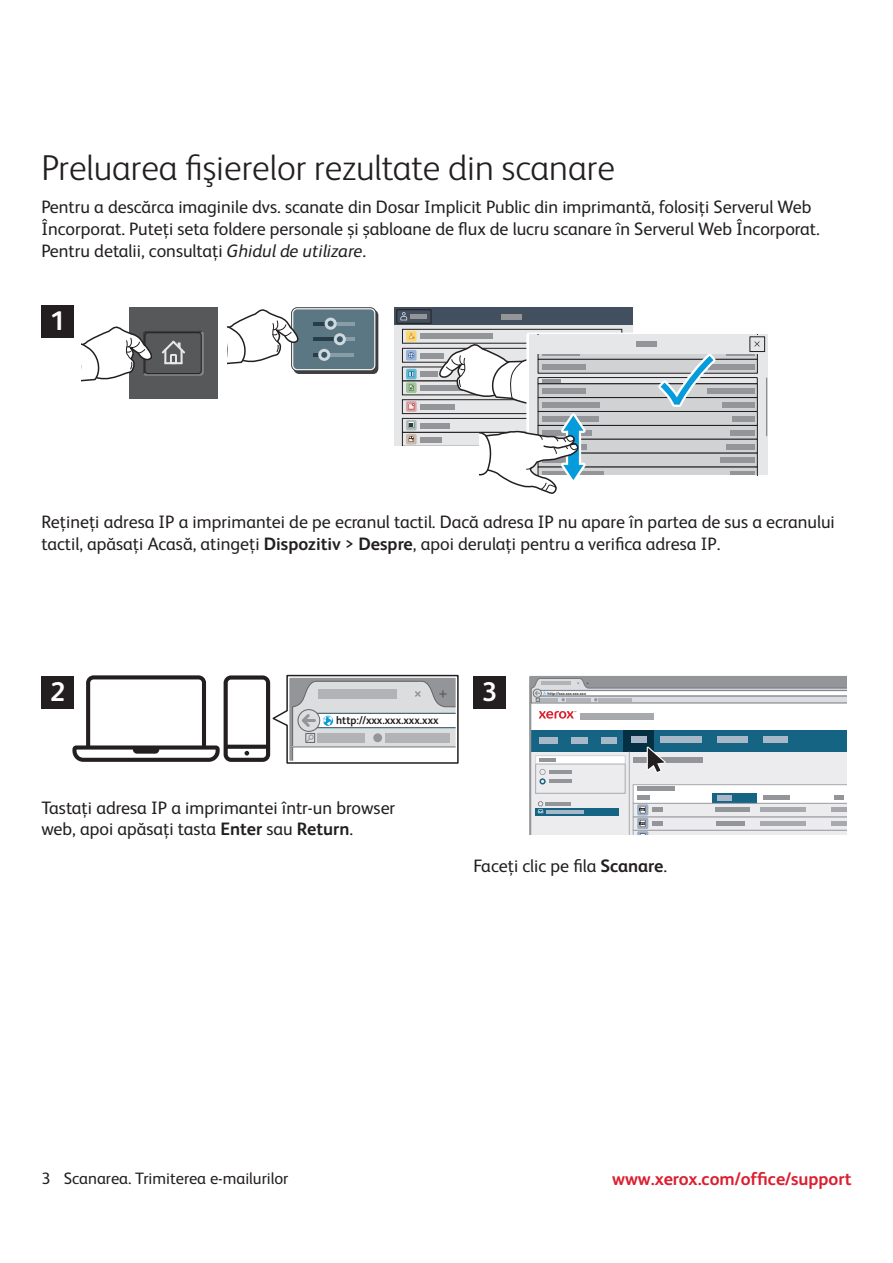
<style>
.page{position:relative;width:893px;height:1263px;background:#fff}
.page>*{position:absolute;margin:0;border:0;box-sizing:border-box;transform-origin:0 0}
.t1{font:300 36px "Xerox Sans";color:#231f20}
.t2{font:700 27px "Xerox Sans";color:#fff}
.t3{font:18px/21.6px "Xerox Sans";color:#231f20}
.t4{font:700 18px "Xerox Sans";color:#db1e30}
.t5{font:16.5px "Xerox Sans";color:#231f20}
.t6{font:700 11.25px "Xerox Sans";color:#231f20;scale:.96 1}
.t7{font:700 4.2px "Xerox Sans";color:#231f20;scale:.96 1}
.s1{font-style:italic}
.s2{font-weight:700}
</style>
<div class="page">
<div style="left:293px;top:310px;width:85px;height:64px;background:#3e3e3f;border-radius:6px"></div>
<div style="left:291px;top:307px;width:85px;height:64px;border:1px solid #3e3e3f;border-radius:6px"></div>
<div style="left:293px;top:309px;width:81px;height:60px;background:#5c7784;border-radius:4px"></div>
<hr style="left:313px;top:322px;width:18px;height:3px;background:#273d49">
<hr style="left:331px;top:322px;width:23px;height:3px;background:#879ea8">
<svg style="left:325px;top:318px;width:12px;height:12px"></svg>
<svg style="left:328px;top:321px;width:6px;height:6px"></svg>
<hr style="left:313px;top:338px;width:27px;height:3px;background:#273d49">
<hr style="left:340px;top:338px;width:14px;height:3px;background:#879ea8">
<div style="left:334px;top:333px;width:12px;height:12px;background:#ced9de;border-radius:50%"></div>
<svg style="left:337px;top:336px;width:6px;height:6px"></svg>
<hr style="left:325px;top:353px;width:29px;height:3px;background:#879ea8">
<svg style="left:318px;top:349px;width:12px;height:12px"></svg>
<svg style="left:313px;top:352px;width:14px;height:6px"></svg>
<div style="left:129px;top:307px;width:88px;height:92px;background:#57585a"></div>
<svg style="left:81px;top:326px;width:122px;height:56px"></svg>
<svg style="left:228px;top:308px;width:72px;height:63px"></svg>
<svg style="left:394px;top:325px;width:239px;height:121px;background:#dadbdd"></svg>
<div style="left:402px;top:348px;width:220px;height:14px;background:#e6e7e9"></div>
<div style="left:402px;top:348px;width:220px;height:14px;border:1px solid #231f20"></div>
<div style="left:406px;top:350px;width:11px;height:10px;background:#95b5de;border-radius:2px"></div>
<svg style="left:408px;top:352px;width:6px;height:6px"></svg>
<div style="left:420px;top:353px;width:24px;height:5px;background:#939598"></div>
<div style="left:402px;top:367px;width:220px;height:14px;background:#e6e7e9"></div>
<div style="left:402px;top:367px;width:220px;height:14px;border:1px solid #231f20"></div>
<div style="left:402px;top:329px;width:220px;height:14px;background:#e6e7e9"></div>
<div style="left:402px;top:329px;width:220px;height:14px;border:1px solid #231f20"></div>
<div style="left:406px;top:331px;width:10px;height:10px;background:#fed76c;border-radius:2px"></div>
<svg style="left:409px;top:333px;width:6px;height:6px"></svg>
<div style="left:420px;top:334px;width:73px;height:5px;background:#939598"></div>
<div style="left:406px;top:369px;width:11px;height:10px;background:#61bbd3;border-radius:2px"></div>
<svg style="left:409px;top:371px;width:5px;height:6px"></svg>
<div style="left:420px;top:371px;width:18px;height:6px;background:#939598"></div>
<div style="left:402px;top:381px;width:220px;height:14px;background:#e6e7e9"></div>
<div style="left:406px;top:382px;width:11px;height:11px;background:#9ec697;border-radius:2px"></div>
<svg style="left:409px;top:385px;width:5px;height:6px"></svg>
<div style="left:420px;top:385px;width:49px;height:6px;background:#939598"></div>
<div style="left:402px;top:418px;width:220px;height:14px;background:#e6e7e9"></div>
<div style="left:402px;top:418px;width:220px;height:14px;border:1px solid #231f20"></div>
<svg style="left:406px;top:420px;width:11px;height:10px"></svg>
<svg style="left:408px;top:422px;width:6px;height:6px"></svg>
<div style="left:420px;top:423px;width:30px;height:5px;background:#939598"></div>
<div style="left:402px;top:432px;width:220px;height:14px;background:#e6e7e9"></div>
<div style="left:402px;top:432px;width:220px;height:14px;border:1px solid #231f20"></div>
<div style="left:406px;top:434px;width:11px;height:10px;background:#cdb9ab;border-radius:2px"></div>
<svg style="left:409px;top:436px;width:5px;height:6px"></svg>
<div style="left:420px;top:437px;width:22px;height:5px;background:#939598"></div>
<div style="left:402px;top:400px;width:220px;height:14px;background:#e6e7e9"></div>
<div style="left:402px;top:399px;width:220px;height:15px;border:1px solid #231f20"></div>
<svg style="left:406px;top:401px;width:11px;height:11px"></svg>
<svg style="left:408px;top:403px;width:7px;height:6px"></svg>
<div style="left:420px;top:404px;width:34px;height:6px;background:#939598"></div>
<div style="left:394px;top:308px;width:239px;height:17px;background:#424f5e"></div>
<div style="left:397px;top:310px;width:34px;height:13px;border:1px solid #231f20"></div>
<svg style="left:400px;top:312px;width:7px;height:8px"></svg>
<div style="left:410px;top:314px;width:16px;height:5px;background:#939598"></div>
<div style="left:501px;top:314px;width:21px;height:5px;background:#939598"></div>
<div style="left:526px;top:333px;width:244px;height:144px;border:4px solid #fff"></div>
<svg style="left:437px;top:335px;width:330px;height:159px"></svg>
<svg style="left:72px;top:674px;width:387px;height:90px"></svg>
<svg style="left:531px;top:678px;width:316px;height:157px"></svg>
<div style="left:41px;top:676px;width:33px;height:33px;background:#231f20"></div>
<div style="left:473px;top:676px;width:33px;height:33px;background:#231f20"></div>
<div style="left:41px;top:305px;width:33px;height:32px;background:#231f20"></div>
<h1 class="t1" style="left:41px;top:146px;width:575px">Preluarea fişierelor rezultate din scanare</h1>
<p class="t3" style="left:41px;top:198px;width:780px">Pentru a descărca imaginile dvs. scanate din Dosar Implicit Public din imprimantă, folosiți Serverul Web<br>Încorporat. Puteți seta foldere personale și șabloane de flux de lucru scanare în Serverul Web Încorporat.<br>Pentru detalii, consultați <span class="s1">Ghidul de utilizare</span>.</p>
<h2 class="t2" style="left:50px;top:308px;width:17px">1</h2>
<p class="t3" style="left:41px;top:513px;width:795px">Rețineți adresa IP a imprimantei de pe ecranul tactil. Dacă adresa IP nu apare în partea de sus a ecranului tactil, apăsați Acasă, atingeți <span class="s2">Dispozitiv</span> &gt; <span class="s2">Despre</span>, apoi derulați pentru a verifica adresa IP.</p>
<h2 class="t2" style="left:50px;top:679px;width:17px">2</h2>
<h2 class="t2" style="left:482px;top:679px;width:17px">3</h2>
<p class="t7" style="left:548px;top:691px;width:42px">http://xxx.xxx.xxx.xxx</p>
<p class="t6" style="left:336px;top:715px;width:108px">http://xxx.xxx.xxx.xxx</p>
<p class="t3" style="left:41px;top:799px;width:355px">Tastaţi adresa IP a imprimantei într-un browser web, apoi apăsaţi tasta <span class="s2">Enter</span> sau <span class="s2">Return</span>.</p>
<p class="t3" style="left:473px;top:857px;width:195px">Faceţi clic pe fila <span class="s2">Scanare</span>.</p>
<p class="t5" style="left:41px;top:1172px;width:11px">3</p>
<p class="t4" style="left:612px;top:1171px;width:241px">www.xerox.com/office/support</p>
<p class="t5" style="left:64px;top:1172px;width:226px">Scanarea. Trimiterea e-mailurilor</p>
</div>
